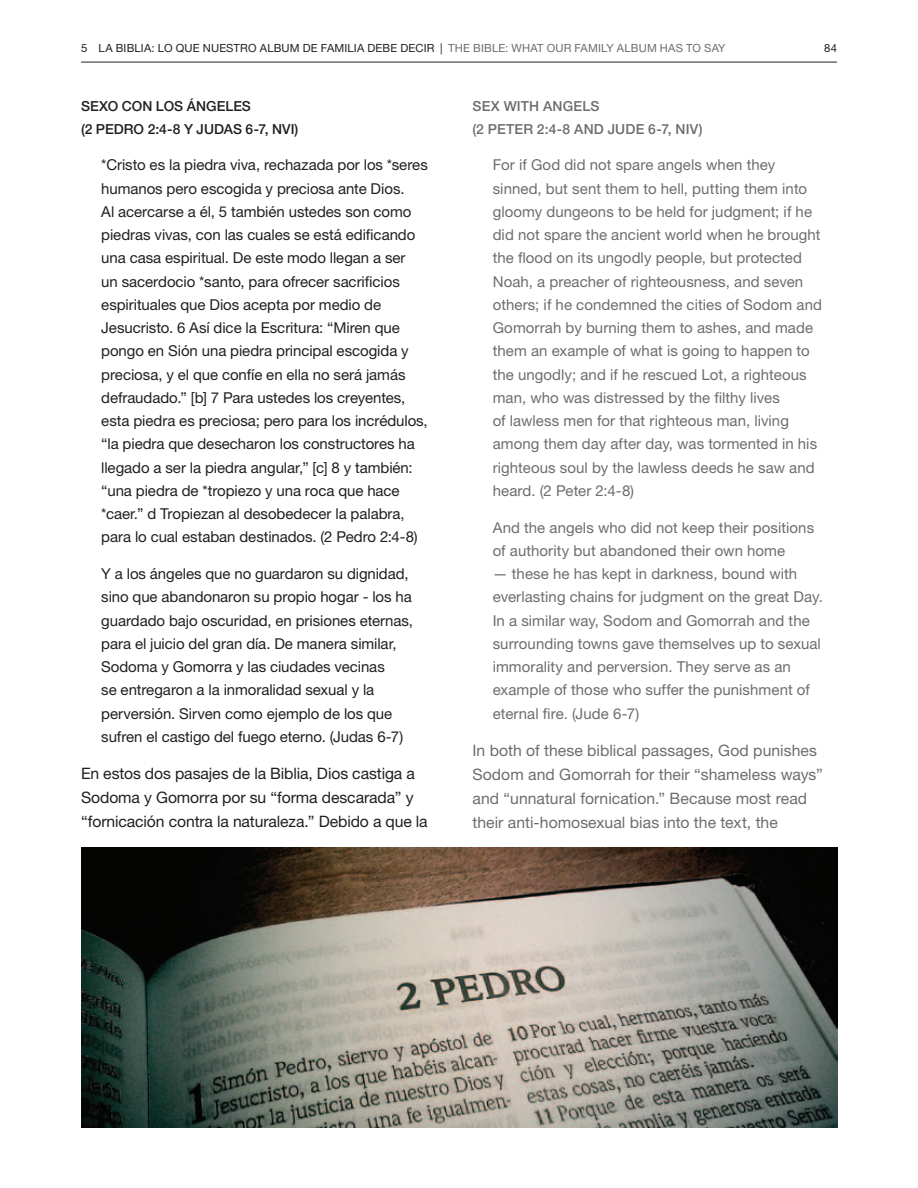
<style>
.page{position:relative;width:918px;height:1188px;background:#fff}
.page>*{position:absolute;margin:0;border:0;box-sizing:border-box;transform-origin:0 0}
.text_spanish{font:15.75px/24px "Helvetica Neue LT Std";letter-spacing:.005em;color:#6c6d70}
.text_spanish-2{font:15.75px/24px "Helvetica Neue LT Std";letter-spacing:-.005em;color:#231f20}
.bible{font:15px/23.2px "Helvetica Neue LT Std";letter-spacing:-.005em;color:#231f20}
.bible-2{font:15px/23.2px "Helvetica Neue LT Std";letter-spacing:.005em;color:#6c6d70}
.chapter{font:500 13.8px/22.5px "Helvetica Neue LT Std";color:#231f20}
.chapter-2{font:500 13.8px/22.5px "Helvetica Neue LT Std";letter-spacing:.01em;color:#6c6d70}
.t1{font:11.25px "Helvetica Neue LT Std";letter-spacing:.015em;color:#231f20}
.s1{color:#6c6d70}
</style>
<div class="page">
<hr style="left:81px;top:62px;width:756px;height:1px;background:#231f20">
<img style="left:81px;top:848px;width:756px;height:279px">
<p class="t1" style="left:81px;top:41px;width:646px">5 LA BIBLIA: LO QUE NUESTRO ALBUM DE FAMILIA DEBE DECIR | <span class="s1">THE BIBLE: WHAT OUR FAMILY ALBUM HAS TO SAY</span></p>
<p class="t1" style="left:824px;top:41px;width:14px">84</p>
<p class="chapter" style="left:81px;top:95px;width:219px">SEXO CON LOS ÁNGELES<br>(2 PEDRO 2:4-8 Y JUDAS 6-7, NVI)</p>
<p class="bible" style="left:101px;top:153px;width:328px">*Cristo es la piedra viva, rechazada por los *seres humanos pero escogida y preciosa ante Dios.<br>Al acercarse a él, 5 también ustedes son como piedras vivas, con las cuales se está edificando una casa espiritual. De este modo llegan a ser<br>un sacerdocio *santo, para ofrecer sacrificios espirituales que Dios acepta por medio de Jesucristo. 6 Así dice la Escritura: “Miren que pongo en Sión una piedra principal escogida y preciosa, y el que confíe en ella no será jamás defraudado.” [b] 7 Para ustedes los creyentes, esta piedra es preciosa; pero para los incrédulos, “la piedra que desecharon los constructores ha llegado a ser la piedra angular,” [c] 8 y también: “una piedra de *tropiezo y una roca que hace *caer.” d Tropiezan al desobedecer la palabra, para lo cual estaban destinados. (2 Pedro 2:4-8)</p>
<p class="bible" style="left:101px;top:562px;width:313px">Y a los ángeles que no guardaron su dignidad, sino que abandonaron su propio hogar - los ha guardado bajo oscuridad, en prisiones eternas, para el juicio del gran día. De manera similar, Sodoma y Gomorra y las ciudades vecinas<br>se entregaron a la inmoralidad sexual y la perversión. Sirven como ejemplo de los que sufren el castigo del fuego eterno. (Judas 6-7)</p>
<p class="text_spanish-2" style="left:81px;top:762px;width:348px">En estos dos pasajes de la Biblia, Dios castiga a<br>Sodoma y Gomorra por su “forma descarada” y “fornicación contra la naturaleza.” Debido a que la</p>
<p class="chapter-2" style="left:472px;top:95px;width:232px">SEX WITH ANGELS<br>(2 PETER 2:4-8 AND JUDE 6-7, NIV)</p>
<p class="bible-2" style="left:493px;top:153px;width:331px">For if God did not spare angels when they sinned, but sent them to hell, putting them into gloomy dungeons to be held for judgment; if he did not spare the ancient world when he brought the flood on its ungodly people, but protected Noah, a preacher of righteousness, and seven others; if he condemned the cities of Sodom and Gomorrah by burning them to ashes, and made them an example of what is going to happen to the ungodly; and if he rescued Lot, a righteous man, who was distressed by the filthy lives<br>of lawless men for that righteous man, living among them day after day, was tormented in his righteous soul by the lawless deeds he saw and heard. (2 Peter 2:4-8)</p>
<p class="bible-2" style="left:493px;top:515px;width:323px">And the angels who did not keep their positions of authority but abandoned their own home</p>
<p class="bible-2" style="left:493px;top:562px;width:332px">— these he has kept in darkness, bound with everlasting chains for judgment on the great Day.<br>In a similar way, Sodom and Gomorrah and the surrounding towns gave themselves up to sexual immorality and perversion. They serve as an example of those who suffer the punishment of eternal fire. (Jude 6-7)</p>
<p class="text_spanish" style="left:472px;top:738px;width:352px">In both of these biblical passages, God punishes Sodom and Gomorrah for their “shameless ways” and “unnatural fornication.” Because most read their anti-homosexual bias into the text, the</p>
</div>
